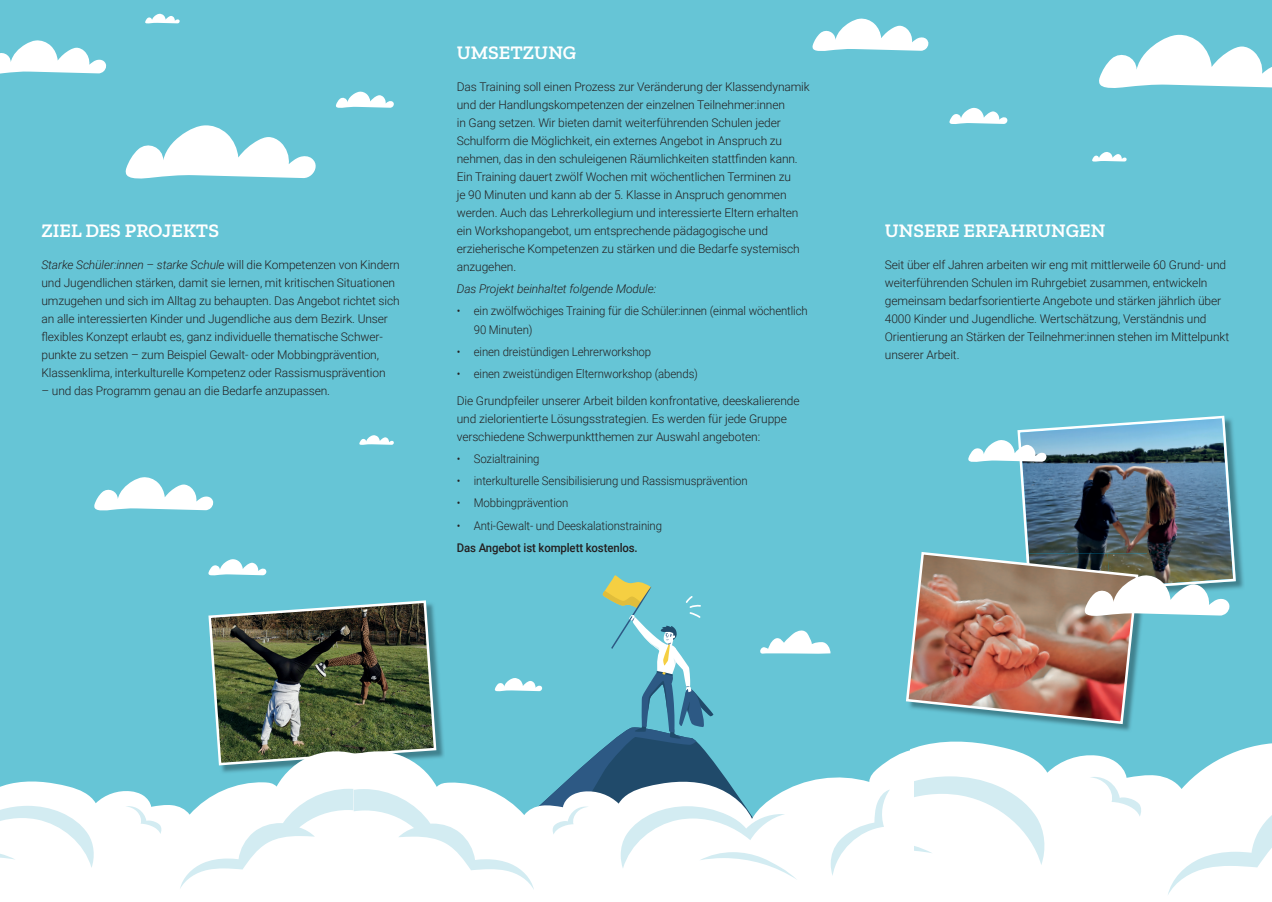
<style>
.page{position:relative;width:1272px;height:902px;background:#fff}
.page>*{position:absolute;margin:0;border:0;box-sizing:border-box;transform-origin:0 0}
.t1{font:600 19.5px "Zilla Slab";color:#fff}
.t2{font:300 12px/18px "Roboto";letter-spacing:-.01em;color:#231f20}
.t3{font:300 12px/18px "Roboto";letter-spacing:-.01em;color:#231f20;scale:.95 1}
.t4{font:italic 300 12px "Roboto";letter-spacing:-.01em;color:#231f20}
.t5{font:500 12px "Roboto";letter-spacing:-.01em;color:#231f20;scale:.95 1}
.s1{font-style:italic}
</style>
<div class="page">
<div style="left:0;top:0;width:1271px;height:901px;background:#66c5d6"></div>
<img style="left:1235px;top:466px;width:9px;height:123px">
<svg style="left:125px;top:125px;width:191px;height:54px"></svg>
<svg style="left:1099px;top:34px;width:172px;height:54px"></svg>
<svg style="left:812px;top:18px;width:117px;height:33px"></svg>
<svg style="left:949px;top:108px;width:59px;height:16px"></svg>
<svg style="left:1092px;top:152px;width:34px;height:10px"></svg>
<svg style="left:359px;top:435px;width:35px;height:10px"></svg>
<svg style="left:145px;top:14px;width:35px;height:10px"></svg>
<svg style="left:336px;top:91px;width:58px;height:17px"></svg>
<img style="left:906px;top:415px;width:329px;height:291px">
<svg style="left:94px;top:477px;width:120px;height:34px"></svg>
<svg style="left:0;top:40px;width:107px;height:34px"></svg>
<svg style="left:0;top:781px;width:353px;height:120px;background:#edf8fa"></svg>
<svg style="left:125px;top:806px;width:36px;height:27px"></svg>
<svg style="left:0;top:805px;width:94px;height:62px;background:#f3fafb"></svg>
<svg style="left:910px;top:695px;width:361px;height:206px;fill:#fff"></svg>
<svg style="left:1167px;top:814px;width:104px;height:81px;background:#f6fbfc"></svg>
<svg style="left:1089px;top:776px;width:52px;height:40px;background:#f6fbfc"></svg>
<svg style="left:914px;top:776px;width:130px;height:89px;background:#f3fafb"></svg>
<div style="left:353px;top:749px;width:561px;height:152px;background:#fff"></div>
<svg style="left:180px;top:559px;width:710px;height:331px"></svg>
<h1 class="t1" style="left:41px;top:219px;width:179px">ZIEL DES PROJEKTS</h1>
<p class="t2" style="left:41px;top:255px;width:360px"><span class="s1">Starke Schüler:innen – starke Schule</span> will die Kompetenzen von Kindern und Jugendlichen stärken, damit sie lernen, mit kritischen Situationen umzugehen und sich im Alltag zu behaupten. Das Angebot richtet sich an alle interessierten Kinder und Jugendliche aus dem Bezirk. Unser flexibles Konzept erlaubt es, ganz individuelle thematische Schwer&shy;punkte zu setzen – zum Beispiel Gewalt- oder Mobbingprävention, Klassenklima, interkulturelle Kompetenz oder Rassismusprävention</p>
<p class="t2" style="left:41px;top:381px;width:290px">– und das Programm genau an die Bedarfe anzupassen.</p>
<h1 class="t1" style="left:457px;top:41px;width:121px">UMSETZUNG</h1>
<p class="t2" style="left:457px;top:77px;width:354px">Das Training soll einen Prozess zur Veränderung der Klassendynamik und der Handlungskompetenzen der einzelnen Teilnehmer:innen<br>in Gang setzen. Wir bieten damit weiterführenden Schulen jeder Schulform die Möglichkeit, ein externes Angebot in Anspruch zu nehmen, das in den schuleigenen Räumlichkeiten stattfinden kann.<br>Ein Training dauert zwölf Wochen mit wöchentlichen Terminen zu<br>je 90 Minuten und kann ab der 5. Klasse in Anspruch genommen werden. Auch das Lehrerkollegium und interessierte Eltern erhalten ein Workshopangebot, um entsprechende pädagogische und erzieherische Kompetenzen zu stärken und die Bedarfe systemisch anzugehen.</p>
<p class="t4" style="left:457px;top:280px;width:201px">Das Projekt beinhaltet folgende Module:</p>
<p class="t3" style="left:474px;top:302px;width:353px;text-indent:-17px">• ein zwölfwöchiges Training für die Schüler:innen (einmal wöchentlich<br>90 Minuten)</p>
<p class="t3" style="left:457px;top:342px;width:206px">• einen dreistündigen Lehrerworkshop</p>
<p class="t3" style="left:457px;top:364px;width:255px">• einen zweistündigen Elternworkshop (abends)</p>
<p class="t2" style="left:457px;top:391px;width:344px">Die Grundpfeiler unserer Arbeit bilden konfrontative, deeskalierende und zielorientierte Lösungsstrategien. Es werden für jede Gruppe verschiedene Schwerpunktthemen zur Auswahl angeboten:</p>
<p class="t3" style="left:457px;top:449px;width:89px">• Sozialtraining</p>
<p class="t3" style="left:457px;top:471px;width:308px">• interkulturelle Sensibilisierung und Rassismusprävention</p>
<p class="t3" style="left:457px;top:493px;width:119px">• Mobbingprävention</p>
<p class="t3" style="left:457px;top:516px;width:218px">• Anti-Gewalt- und Deeskalationstraining</p>
<p class="t5" style="left:457px;top:539px;width:192px">Das Angebot ist komplett kostenlos.</p>
<h1 class="t1" style="left:884px;top:219px;width:222px">UNSERE ERFAHRUNGEN</h1>
<p class="t2" style="left:884px;top:255px;width:346px">Seit über elf Jahren arbeiten wir eng mit mittlerweile 60 Grund- und weiterführenden Schulen im Ruhrgebiet zusammen, entwickeln gemeinsam bedarfsorientierte Angebote und stärken jährlich über 4000 Kinder und Jugendliche. Wertschätzung, Verständnis und Orientierung an Stärken der Teilnehmer:innen stehen im Mittelpunkt unserer Arbeit.</p>
</div>
